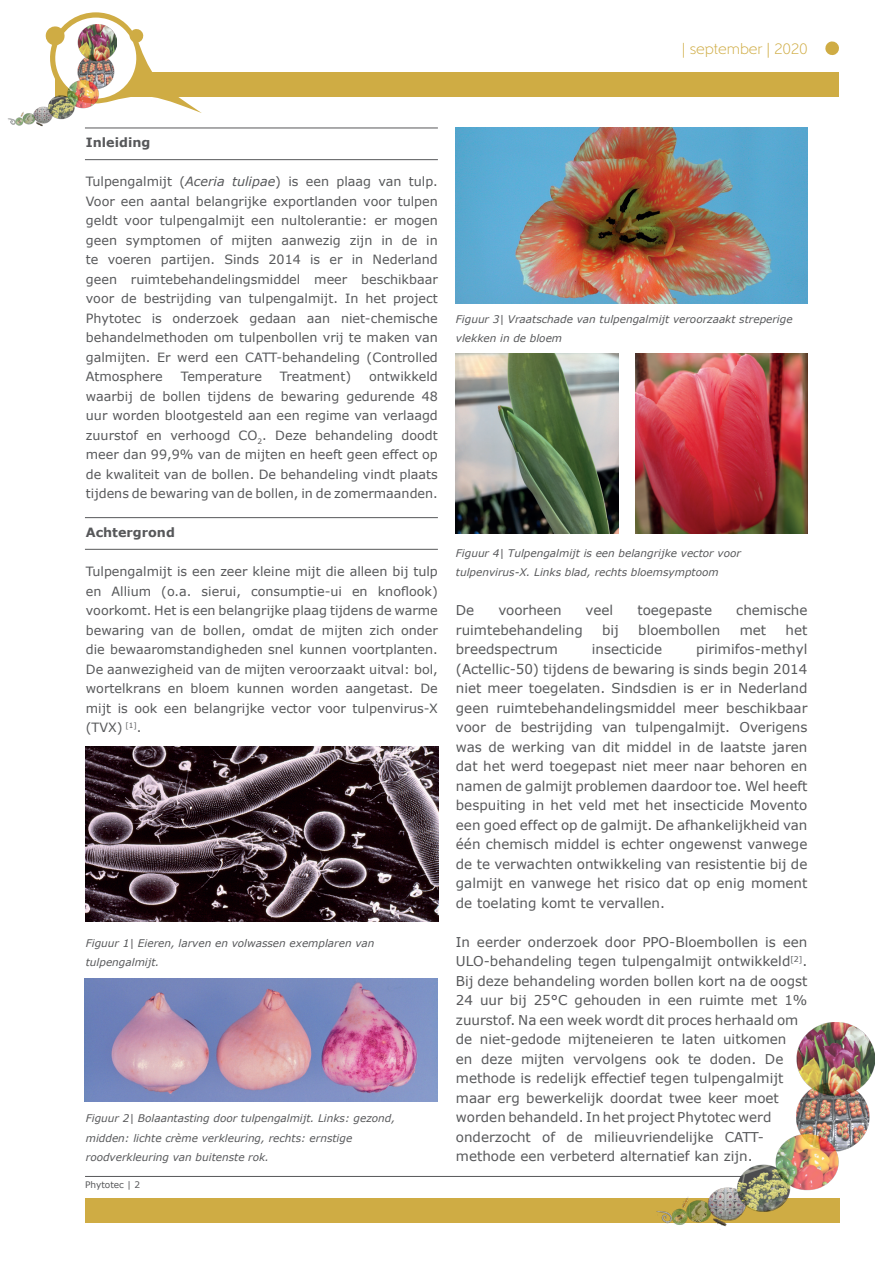
<style>
.page{position:relative;width:893px;height:1263px;background:#fff}
.page>*{position:absolute;margin:0;border:0;box-sizing:border-box;transform-origin:0 0}
.t1{font:300 15px "Gentleman 400";color:#cfac44}
.t2{font:13.5px/19.5px "Verdana";color:#57585a;text-align:justify}
.t3{font:12.75px/19.5px "Verdana";color:#57585a;text-align:justify}
.t4{font:700 12.75px "Verdana";color:#57585a}
.t5{font:italic 10.5px/19.5px "Verdana";color:#57585a}
.t6{font:9px "Verdana";color:#57585a}
.s1{font-style:italic}
</style>
<div class="page">
<hr style="left:85px;top:1176px;width:720px;height:1px;background:#57585a">
<div style="left:85px;top:1199px;width:754px;height:24px;background:#cfac44"></div>
<div style="left:55px;top:72px;width:784px;height:24px;background:#cfac44"></div>
<svg style="left:65px;top:12px;width:137px;height:101px"></svg>
<svg style="left:825px;top:41px;width:14px;height:14px"></svg>
<img style="left:7px;top:24px;width:109px;height:104px">
<hr style="left:85px;top:128px;width:353px;height:1px;background:#57585a">
<hr style="left:85px;top:159px;width:353px;height:1px;background:#57585a">
<hr style="left:85px;top:517px;width:353px;height:1px;background:#57585a">
<hr style="left:85px;top:549px;width:353px;height:1px;background:#57585a">
<img style="left:85px;top:978px;width:353px;height:123px">
<img style="left:85px;top:746px;width:353px;height:176px">
<img style="left:456px;top:353px;width:162px;height:180px">
<img style="left:635px;top:353px;width:173px;height:180px">
<img style="left:455px;top:128px;width:352px;height:175px">
<img style="left:656px;top:1022px;width:218px;height:205px">
<p class="t1" style="left:682px;top:39px;width:128px">| september | 2020</p>
<p class="t4" style="left:86px;top:134px;width:66px">Inleiding</p>
<p class="t3" style="left:86px;top:172px;width:354px">Tulpengalmijt (<span class="s1">Aceria tulipae</span>) is een plaag van tulp.<br>Voor een aantal belangrijke exportlanden voor tulpen geldt voor tulpengalmijt een nultolerantie: er mogen geen symptomen of mijten aanwezig zijn in de in te voeren partijen. Sinds 2014 is er in Nederland geen ruimtebehandelingsmiddel meer beschikbaar voor de bestrijding van tulpengalmijt. In het project Phytotec is onderzoek gedaan aan niet-chemische behandelmethoden om tulpenbollen vrij te maken van galmijten. Er werd een CATT-behandeling (Controlled Atmosphere</p>
<p class="t3" style="left:86px;top:367px;width:354px;text-indent:283px">ontwikkeld waarbij de bollen tijdens de bewaring gedurende 48 uur worden blootgesteld aan een regime van verlaagd zuurstof en verhoogd CO<sub>2</sub>. Deze behandeling doodt meer dan 99,9% van de mijten en heeft geen effect op de kwaliteit van de bollen. De behandeling vindt plaats tijdens de bewaring van de bollen, in de zomermaanden.</p>
<p class="t4" style="left:86px;top:524px;width:91px">Achtergrond</p>
<p class="t3" style="left:86px;top:562px;width:354px">Tulpengalmijt is een zeer kleine mijt die alleen bij tulp en Allium (o.a. sierui, consumptie-ui en knoflook) voorkomt. Het is een belangrijke plaag tijdens de warme bewaring van de bollen, omdat de mijten zich onder die bewaaromstandigheden snel kunnen voortplanten.<br>De aanwezigheid van de mijten veroorzaakt uitval: bol, wortelkrans en bloem kunnen worden aangetast. De mijt is ook een belangrijke vector voor tulpenvirus-X (TVX) <sup>[1]</sup>.</p>
<p class="t3" style="left:181px;top:367px;width:83px">Temperature</p>
<p class="t3" style="left:280px;top:367px;width:73px">Treatment)</p>
<p class="t5" style="left:86px;top:933px;width:290px">Figuur 1| Eieren, larven en volwassen exemplaren van tulpengalmijt.</p>
<p class="t5" style="left:86px;top:1109px;width:311px">Figuur 2| Bolaantasting door tulpengalmijt. Links: gezond, midden: lichte crème verkleuring, rechts: ernstige roodverkleuring van buitenste rok.</p>
<p class="t6" style="left:85px;top:1178px;width:57px">Phytotec | 2</p>
<p class="t5" style="left:456px;top:309px;width:338px">Figuur 3| Vraatschade van tulpengalmijt veroorzaakt streperige vlekken in de bloem</p>
<p class="t5" style="left:456px;top:543px;width:286px">Figuur 4| Tulpengalmijt is een belangrijke vector voor tulpenvirus-X. Links blad, rechts bloemsymptoom</p>
<p class="t2" style="left:456px;top:601px;width:20px">De</p>
<p class="t2" style="left:498px;top:601px;width:65px">voorheen</p>
<p class="t2" style="left:586px;top:601px;width:29px">veel</p>
<p class="t2" style="left:637px;top:601px;width:76px">toegepaste</p>
<p class="t2" style="left:736px;top:601px;width:73px">chemische</p>
<p class="t2" style="left:456px;top:620px;width:128px">ruimtebehandeling</p>
<p class="t2" style="left:602px;top:620px;width:18px">bij</p>
<p class="t2" style="left:638px;top:620px;width:84px">bloembollen</p>
<p class="t2" style="left:740px;top:620px;width:28px">met</p>
<p class="t2" style="left:785px;top:620px;width:23px">het</p>
<p class="t2" style="left:456px;top:640px;width:103px">breedspectrum</p>
<p class="t2" style="left:592px;top:640px;width:72px">insecticide</p>
<p class="t2" style="left:456px;top:640px;width:353px;text-indent:240px">pirimifos-methyl (Actellic-50) tijdens de bewaring is sinds begin 2014 niet meer toegelaten. Sindsdien is er in Nederland geen ruimtebehandelingsmiddel meer beschikbaar voor de bestrijding van tulpengalmijt. Overigens was de werking van dit middel in de laatste jaren dat het werd toegepast niet meer naar behoren en namen de galmijt problemen daardoor toe. Wel heeft bespuiting in het veld met het insecticide Movento een goed effect op de galmijt. De afhankelijkheid van één chemisch middel is echter ongewenst vanwege de te verwachten ontwikkeling van resistentie bij de galmijt en vanwege het risico dat op enig moment de toelating komt te vervallen.</p>
<p class="t2" style="left:456px;top:932px;width:353px;text-align:left">In eerder onderzoek door PPO-Bloembollen is een ULO-behandeling tegen tulpengalmijt ontwikkeld<sup>[2]</sup>.<br>Bij deze behandeling worden bollen kort na de oogst 24 uur bij 25°C gehouden in een ruimte met 1% zuurstof. Na een week wordt dit proces herhaald om de niet-gedode mijteneieren te laten uitkomen<br>en deze mijten vervolgens ook te doden. De methode is redelijk effectief tegen tulpengalmijt maar erg bewerkelijk doordat twee keer moet worden behandeld. In het project Phytotec werd onderzocht of de milieuvriendelijke CATT&shy;methode een verbeterd alternatief kan zijn.</p>
</div>
